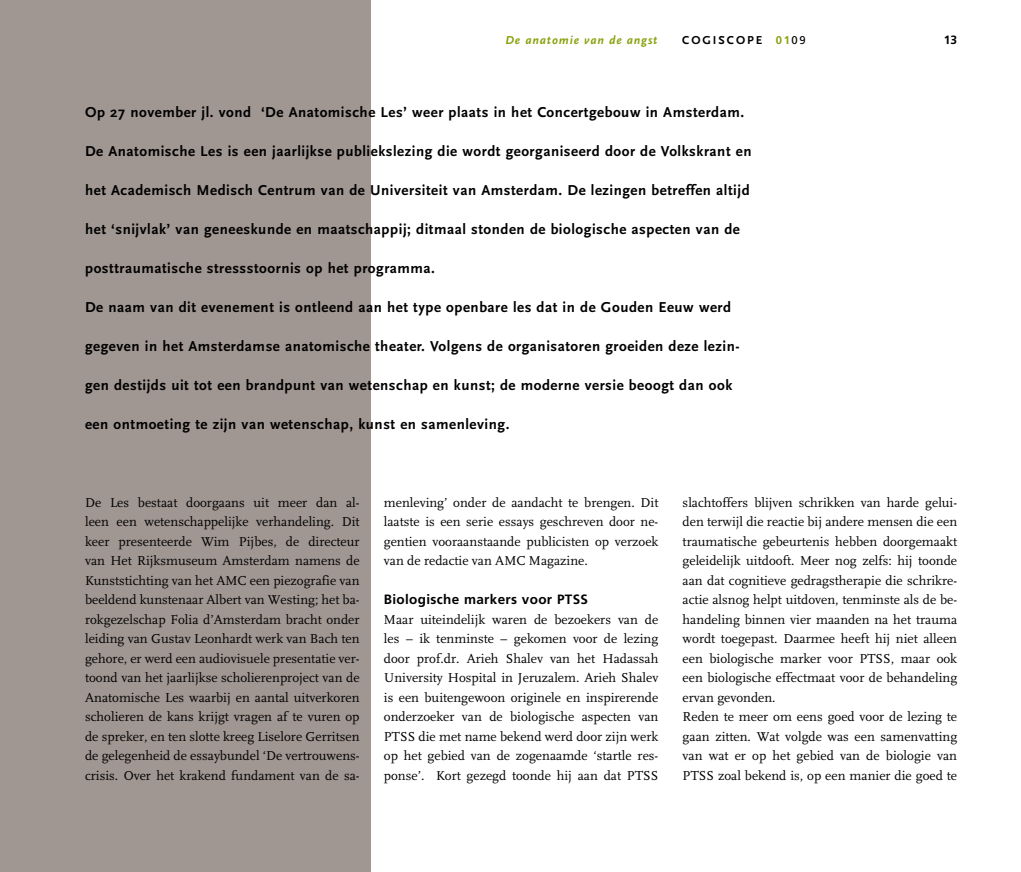
<style>
.page{position:relative;width:1021px;height:872px;background:#fff}
.page>*{position:absolute;margin:0;border:0;box-sizing:border-box;transform-origin:0 0}
.t1{font:700 15px "Scala Sans Pro";letter-spacing:.035em;color:#000}
.t2{font:13.5px/19.5px "FF Scala";color:#000;text-align:justify}
.t3{font:700 13.5px "Frutiger LT Std";letter-spacing:.025em;color:#000}
.t4{font:italic 700 12px "Scala Sans Pro";letter-spacing:.075em;color:#86a20b}
.t5{font:700 12px "Scala Sans Pro";color:#000}
.t6{font:700 12px "Frutiger LT Std";color:#000}
.s1{font-family:"Frutiger LT Std";font-size:11.25px;color:#86a20b}
.s2{font-family:"Frutiger LT Std";font-weight:400;font-size:11.25px}
</style>
<div class="page">
<div style="left:0;top:0;width:370px;height:872px;background:#a09692"></div>
<p class="t4" style="left:505px;top:32px;width:153px">De anatomie van de angst</p>
<p class="t5" style="left:682px;top:33px;width:125px">c og isc ope <span class="s1">01</span><span class="s2">09</span></p>
<p class="t6" style="left:943px;top:32px;width:15px">13</p>
<p class="t1" style="left:85px;top:103px;width:660px">Op 27 november jl. vond ‘De Anatomische Les’ weer plaats in het Concertgebouw in Amsterdam.</p>
<p class="t1" style="left:85px;top:142px;width:668px">De Anatomische Les is een jaarlijkse publiekslezing die wordt georganiseerd door de Volkskrant en</p>
<p class="t1" style="left:85px;top:181px;width:666px">het Academisch Medisch Centrum van de Universiteit van Amsterdam. De lezingen betreffen altijd</p>
<p class="t1" style="left:85px;top:220px;width:656px">het ‘snijvlak’ van geneeskunde en maatschappij; ditmaal stonden de biologische aspecten van de</p>
<p class="t1" style="left:85px;top:259px;width:351px">posttraumatische stressstoornis op het programma.</p>
<p class="t1" style="left:85px;top:298px;width:647px">De naam van dit evenement is ontleend aan het type openbare les dat in de Gouden Eeuw werd</p>
<p class="t1" style="left:85px;top:337px;width:656px">gegeven in het Amsterdamse anatomische theater. Volgens de organisatoren groeiden deze lezin-</p>
<p class="t1" style="left:85px;top:376px;width:648px">gen destijds uit tot een brandpunt van wetenschap en kunst; de moderne versie beoogt dan ook</p>
<p class="t1" style="left:85px;top:415px;width:426px">een ontmoeting te zijn van wetenschap, kunst en samenleving.</p>
<p class="t2" style="left:85px;top:493px;width:276px">De Les bestaat doorgaans uit meer dan al&shy;leen een wetenschappelijke verhandeling. Dit keer presenteerde Wim Pijbes, de directeur van Het Rijksmuseum Amsterdam namens de Kunststichting van het AMC een piezografie van beeldend kunstenaar Albert van Westing; het ba&shy;rokgezelschap Folia d’Amsterdam bracht onder leiding van Gustav Leonhardt werk van Bach ten gehore, er werd een audiovisuele presentatie ver&shy;toond van het jaarlijkse scholierenproject van de Anatomische Les waarbij en aantal uitverkoren scholieren de kans krijgt vragen af te vuren op de spreker, en ten slotte kreeg Liselore Gerritsen de gelegenheid de essaybundel ‘De vertrouwens&shy;crisis. Over het krakend fundament van de sa-</p>
<p class="t2" style="left:384px;top:493px;width:276px">menleving’ onder de aandacht te brengen. Dit laatste is een serie essays geschreven door ne&shy;gentien vooraanstaande publicisten op verzoek van de redactie van AMC Magazine.</p>
<p class="t3" style="left:384px;top:592px;width:206px">Biologische markers voor PTSS</p>
<p class="t2" style="left:384px;top:610px;width:276px">Maar uiteindelijk waren de bezoekers van de les – ik tenminste – gekomen voor de lezing door prof.dr. Arieh Shalev van het Hadassah University Hospital in Jeruzalem. Arieh Shalev is een buitengewoon originele en inspirerende onderzoeker van de biologische aspecten van PTSS die met name bekend werd door zijn werk op het gebied van de zogenaamde ‘startle res&shy;ponse’. Kort gezegd toonde hij aan dat PTSS</p>
<p class="t2" style="left:682px;top:493px;width:276px;text-align:left">slachtoffers blijven schrikken van harde gelui&shy;den terwijl die reactie bij andere mensen die een traumatische gebeurtenis hebben doorgemaakt geleidelijk uitdooft. Meer nog zelfs: hij toonde aan dat cognitieve gedragstherapie die schrikre&shy;actie alsnog helpt uitdoven, tenminste als de be&shy;handeling binnen vier maanden na het trauma wordt toegepast. Daarmee heeft hij niet alleen een biologische marker voor PTSS, maar ook een biologische effectmaat voor de behandeling ervan gevonden.<br>Reden te meer om eens goed voor de lezing te gaan zitten. Wat volgde was een samenvatting van wat er op het gebied van de biologie van PTSS zoal bekend is, op een manier die goed te</p>
</div>
